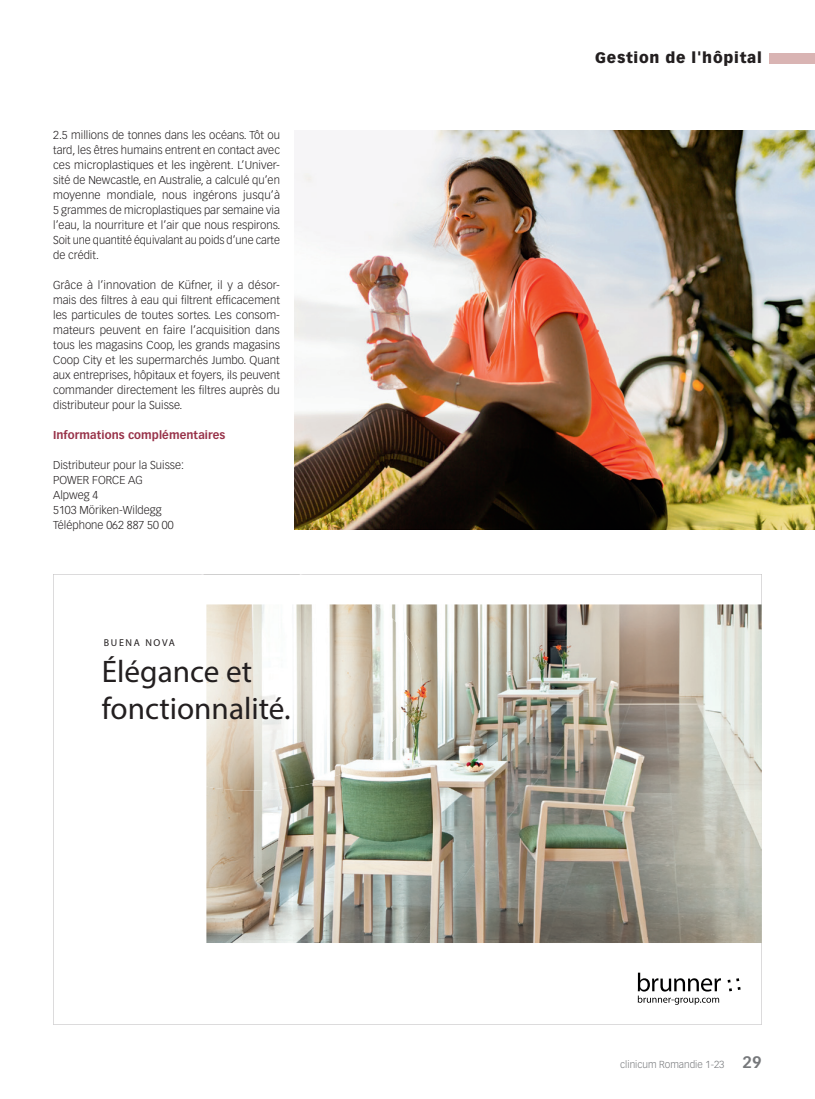
<style>
.page{position:relative;width:815px;height:1099px;background:#fff}
.page>*{position:absolute;margin:0;border:0;box-sizing:border-box;transform-origin:0 0}
.t1{font:31.25px/37.5px "Myriad Pro";color:#231f20}
.t2{font:900 15px "Vectora LT Std";letter-spacing:.05em;color:#231f20}
.t3{font:300 11.25px/15px "Vectora LT Std";color:#231f20;text-align:justify}
.t4{font:700 11.25px "Vectora LT Std";letter-spacing:.005em;color:#983249}
.t5{font:300 10px "Vectora LT Std";color:#76787b}
.t6{font:10px "Myriad Pro";letter-spacing:.17em;color:#231f20}
.s1{font-weight:700;font-size:16.25px}
</style>
<div class="page">
<div style="left:770px;top:53px;width:45px;height:10px;background:#d9b4b3"></div>
<img style="left:294px;top:130px;width:521px;height:399px">
<img style="left:206px;top:604px;width:556px;height:339px">
<img style="left:203px;top:574px;width:97px;height:1px">
<img style="left:206px;top:604px;width:215px;height:186px">
<svg style="left:728px;top:978px;width:13px;height:13px"></svg>
<svg style="left:638px;top:972px;width:83px;height:32px"></svg>
<p class="t3" style="left:53px;top:128px;width:229px">2.5 millions de tonnes dans les océans. Tôt ou tard, les êtres humains entrent en contact avec ces microplastiques et les ingèrent. L’Univer&shy;sité de Newcastle, en Australie, a calculé qu’en moyenne mondiale, nous ingérons jusqu’à 5 grammes de microplastiques par semaine via l’eau, la nourriture et l’air que nous respirons.<br>Soit une quantité équivalant au poids d’une carte de crédit.</p>
<p class="t3" style="left:53px;top:278px;width:228px">Grâce à l’innovation de Küfner, il y a désor&shy;mais des filtres à eau qui filtrent efficacement les particules de toutes sortes. Les consom&shy;mateurs peuvent en faire l’acquisition dans tous les magasins Coop, les grands magasins Coop City et les supermarchés Jumbo. Quant aux entreprises, hôpitaux et foyers, ils peuvent commander directement les filtres auprès du distributeur pour la Suisse.</p>
<p class="t4" style="left:53px;top:428px;width:174px">Informations complémentaires</p>
<p class="t3" style="left:53px;top:458px;width:132px;text-align:left">Distributeur pour la Suisse:<br>POWER FORCE AG<br>Alpweg 4<br>5103 Möriken-Wildegg<br>Téléphone 062 887 50 00</p>
<p class="t6" style="left:104px;top:636px;width:73px">BUENA NOVA</p>
<h1 class="t1" style="left:102px;top:652px;width:190px">Élégance et fonctionnalité.</h1>
<h2 class="t2" style="left:595px;top:49px;width:168px">Gestion de l'hôpital</h2>
<p class="t5" style="left:620px;top:1058px;width:143px">clinicum Romandie 1-23 <span class="s1">29</span></p>
</div>
